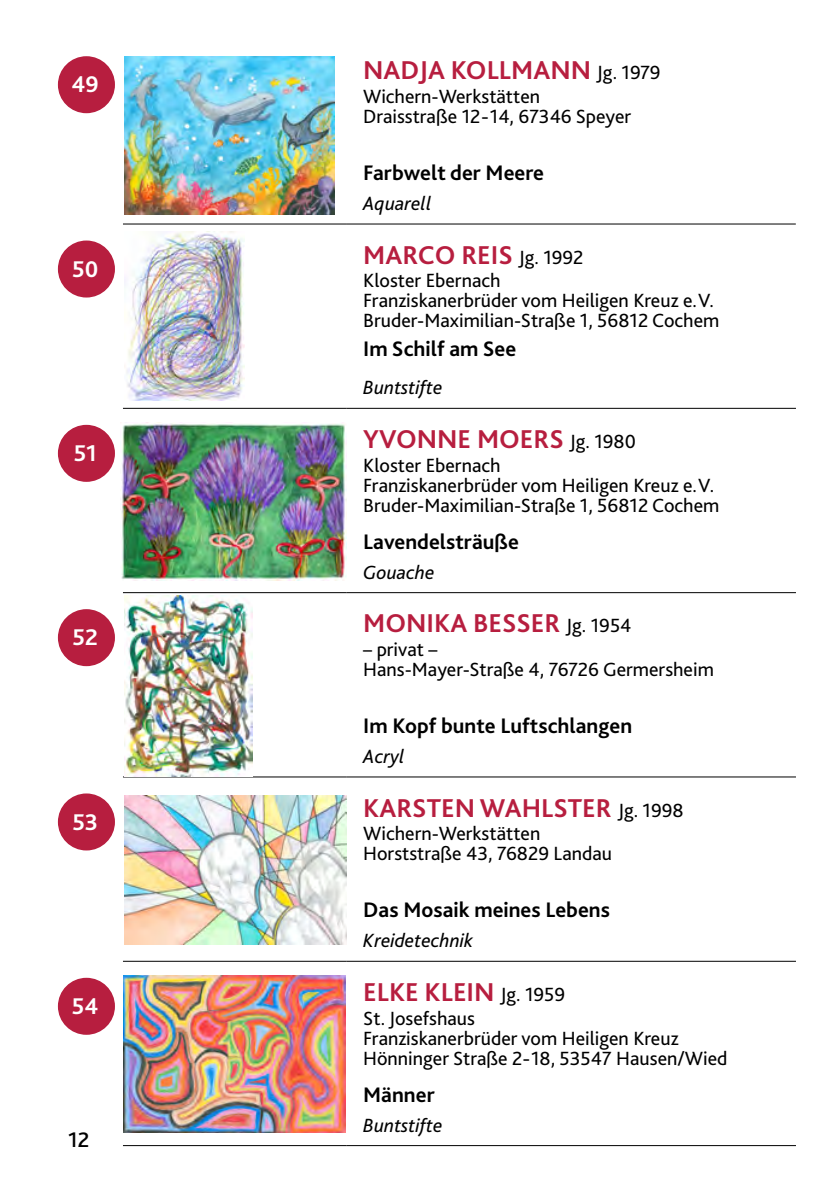
<style>
.page{position:relative;width:840px;height:1191px;background:#fff}
.page>*{position:absolute;margin:0;border:0;box-sizing:border-box;transform-origin:0 0}
.t1{font:700 27px "Bliss 2";color:#b71e3f}
.t2{font:700 23.8px "Bliss 2";color:#fff}
.t3{font:700 22px "Bliss 2";color:#000}
.t4{font:500 22px "Bliss 2";color:#000}
.t5{font:20px/20px "Bliss 2";color:#000}
.t6{font:italic 20px "Bliss 2";color:#000}
.s1{font-weight:400;font-size:20px;color:#000}
</style>
<div class="page">
<hr style="left:123px;top:1145px;width:223px;height:1px;background:#000">
<hr style="left:346px;top:1145px;width:449px;height:1px;background:#000">
<hr style="left:123px;top:960px;width:223px;height:1px;background:#000">
<hr style="left:346px;top:960px;width:449px;height:1px;background:#000">
<hr style="left:123px;top:776px;width:223px;height:1px;background:#000">
<hr style="left:346px;top:776px;width:449px;height:1px;background:#000">
<hr style="left:123px;top:592px;width:223px;height:1px;background:#000">
<hr style="left:346px;top:592px;width:449px;height:1px;background:#000">
<hr style="left:123px;top:408px;width:223px;height:1px;background:#000">
<hr style="left:346px;top:408px;width:449px;height:1px;background:#000">
<hr style="left:123px;top:223px;width:223px;height:1px;background:#000">
<hr style="left:346px;top:223px;width:449px;height:1px;background:#000">
<div style="left:59px;top:57px;width:55px;height:55px;background:#b71e3f;border-radius:50%"></div>
<div style="left:58px;top:56px;width:57px;height:57px;border:2px solid #b71e3f;border-radius:50%"></div>
<img style="left:125px;top:57px;width:209px;height:157px">
<div style="left:59px;top:241px;width:55px;height:56px;background:#b71e3f;border-radius:50%"></div>
<div style="left:58px;top:240px;width:57px;height:57px;border:2px solid #b71e3f;border-radius:50%"></div>
<img style="left:125px;top:231px;width:119px;height:169px">
<div style="left:59px;top:425px;width:55px;height:56px;background:#b71e3f;border-radius:50%"></div>
<div style="left:58px;top:425px;width:57px;height:57px;border:2px solid #b71e3f;border-radius:50%"></div>
<img style="left:120px;top:423px;width:226px;height:157px">
<div style="left:59px;top:610px;width:55px;height:55px;background:#b71e3f;border-radius:50%"></div>
<div style="left:58px;top:609px;width:57px;height:57px;border:2px solid #b71e3f;border-radius:50%"></div>
<img style="left:125px;top:595px;width:127px;height:181px">
<div style="left:59px;top:794px;width:55px;height:55px;background:#b71e3f;border-radius:50%"></div>
<div style="left:58px;top:793px;width:57px;height:57px;border:2px solid #b71e3f;border-radius:50%"></div>
<img style="left:125px;top:796px;width:221px;height:148px">
<div style="left:59px;top:978px;width:55px;height:56px;background:#b71e3f;border-radius:50%"></div>
<div style="left:58px;top:977px;width:57px;height:57px;border:2px solid #b71e3f;border-radius:50%"></div>
<img style="left:123px;top:975px;width:222px;height:157px">
<p class="t2" style="left:72px;top:70px;width:29px">49</p>
<p class="t2" style="left:72px;top:254px;width:28px">50</p>
<p class="t2" style="left:74px;top:438px;width:25px">51</p>
<p class="t2" style="left:73px;top:622px;width:27px">52</p>
<p class="t2" style="left:72px;top:807px;width:27px">53</p>
<p class="t2" style="left:72px;top:991px;width:28px">54</p>
<p class="t4" style="left:68px;top:1126px;width:23px">12</p>
<p class="t1" style="left:363px;top:54px;width:299px">NADJA KOLLMANN <span class="s1">Jg. 1979</span></p>
<p class="t5" style="left:363px;top:86px;width:269px">Wichern-Werkstätten<br>Draisstraße 12-14, 67346 Speyer</p>
<p class="t3" style="left:363px;top:159px;width:182px">Farbwelt der Meere</p>
<p class="t6" style="left:363px;top:191px;width:70px">Aquarell</p>
<p class="t1" style="left:363px;top:238px;width:222px">MARCO REIS <span class="s1">Jg. 1992</span></p>
<p class="t5" style="left:363px;top:270px;width:357px">Kloster Ebernach<br>Franziskanerbrüder vom Heiligen Kreuz e.V.<br>Bruder-Maximilian-Straße 1, 56812 Cochem</p>
<p class="t3" style="left:363px;top:335px;width:154px">Im Schilf am See</p>
<p class="t6" style="left:363px;top:375px;width:81px">Buntstifte</p>
<p class="t1" style="left:363px;top:422px;width:274px">YVONNE MOERS <span class="s1">Jg. 1980</span></p>
<p class="t5" style="left:363px;top:454px;width:357px">Kloster Ebernach<br>Franziskanerbrüder vom Heiligen Kreuz e.V.<br>Bruder-Maximilian-Straße 1, 56812 Cochem</p>
<p class="t3" style="left:363px;top:528px;width:157px">Lavendelsträuße</p>
<p class="t6" style="left:363px;top:559px;width:73px">Gouache</p>
<p class="t1" style="left:363px;top:606px;width:269px">MONIKA BESSER <span class="s1">Jg. 1954</span></p>
<p class="t5" style="left:363px;top:639px;width:352px">– privat –<br>Hans-Mayer-Straße 4, 76726 Germersheim</p>
<p class="t3" style="left:363px;top:712px;width:270px">Im Kopf bunte Luftschlangen</p>
<p class="t6" style="left:363px;top:744px;width:43px">Acryl</p>
<p class="t1" style="left:363px;top:791px;width:322px">KARSTEN WAHLSTER <span class="s1">Jg. 1998</span></p>
<p class="t5" style="left:363px;top:823px;width:250px">Wichern-Werkstätten<br>Horststraße 43, 76829 Landau</p>
<p class="t3" style="left:363px;top:896px;width:248px">Das Mosaik meines Lebens</p>
<p class="t6" style="left:363px;top:928px;width:111px">Kreidetechnik</p>
<p class="t1" style="left:363px;top:975px;width:203px">ELKE KLEIN <span class="s1">Jg. 1959</span></p>
<p class="t5" style="left:363px;top:1007px;width:365px">St. Josefshaus<br>Franziskanerbrüder vom Heiligen Kreuz<br>Hönninger Straße 2-18, 53547 Hausen/Wied</p>
<p class="t3" style="left:363px;top:1080px;width:73px">Männer</p>
<p class="t6" style="left:363px;top:1112px;width:81px">Buntstifte</p>
</div>
